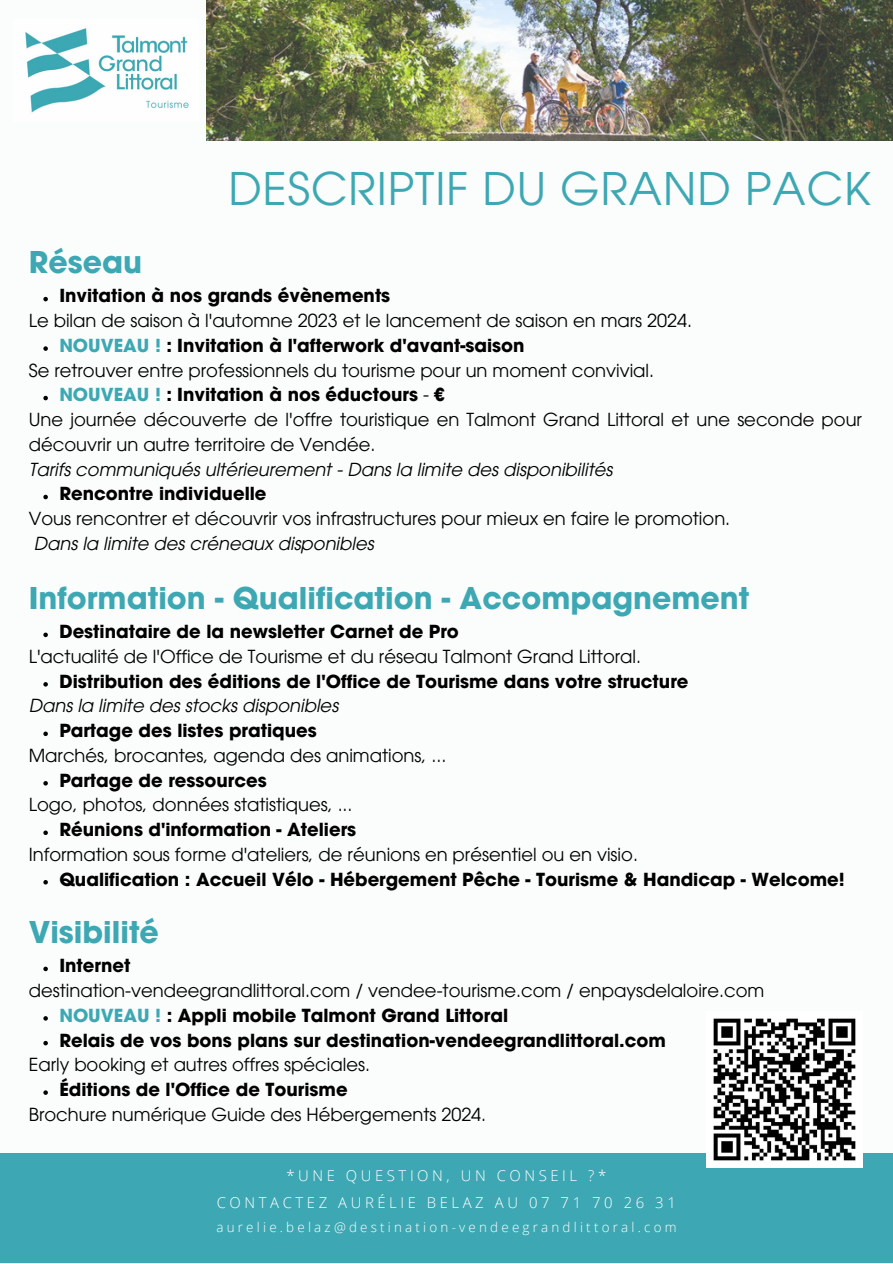
<style>
.page{position:relative;width:893px;height:1264px;background:#fff}
.page>*{position:absolute;margin:0;border:0;box-sizing:border-box;transform-origin:0 0}
.t1{font:45px "ITC Avant Garde Pro";letter-spacing:.02em;color:#3da8b3}
.t2{font:700 30px "ITC Avant Garde Pro";color:#3da8b3}
.t3{font:18px/24.8px "ITC Avant Garde Pro";color:#000}
.t4{font:700 18px "ITC Avant Garde Pro";color:#000}
.t5{font:italic 18px "ITC Avant Garde Pro";color:#000}
.t6{font:300 14.85px "Open Sans";letter-spacing:.24em;color:#fff}
.t7{font:300 13.35px "Open Sans";letter-spacing:.24em;color:#fff}
.s1{color:#3da8b3}
.s2{font-weight:400}
</style>
<div class="page">
<div style="left:0;top:0;width:892px;height:1262px;background:#fafdfc"></div>
<img style="left:206px;top:0;width:686px;height:141px">
<div style="left:0;top:1153px;width:892px;height:109px;background:#3da8b3"></div>
<img style="left:25px;top:28px;width:164px;height:85px">
<img style="left:706px;top:1018px;width:156px;height:148px">
<svg style="left:43px;top:632px;width:5px;height:5px"></svg>
<svg style="left:43px;top:682px;width:5px;height:4px"></svg>
<svg style="left:43px;top:731px;width:5px;height:5px"></svg>
<svg style="left:43px;top:781px;width:5px;height:4px"></svg>
<svg style="left:43px;top:830px;width:5px;height:5px"></svg>
<svg style="left:43px;top:880px;width:5px;height:4px"></svg>
<svg style="left:43px;top:297px;width:5px;height:4px"></svg>
<svg style="left:43px;top:346px;width:5px;height:5px"></svg>
<svg style="left:43px;top:396px;width:5px;height:4px"></svg>
<svg style="left:43px;top:495px;width:5px;height:4px"></svg>
<svg style="left:43px;top:966px;width:5px;height:5px"></svg>
<svg style="left:43px;top:1016px;width:5px;height:4px"></svg>
<svg style="left:43px;top:1040px;width:5px;height:5px"></svg>
<svg style="left:43px;top:1090px;width:5px;height:4px"></svg>
<p class="t1" style="left:228px;top:171px;width:644px">DESCRIPTIF DU GRAND PACK</p>
<p class="t2" style="left:29px;top:251px;width:115px">Réseau</p>
<p class="t3" style="left:29px;top:310px;width:664px">Le bilan de saison à l'automne 2023 et le lancement de saison en mars 2024.</p>
<p class="t3" style="left:29px;top:360px;width:627px">Se retrouver entre professionnels du tourisme pour un moment convivial.</p>
<p class="t3" style="left:29px;top:409px;width:834px">Une journée découverte de l'offre touristique en Talmont Grand Littoral et une seconde pour découvrir un autre territoire de Vendée.</p>
<p class="t5" style="left:29px;top:462px;width:585px">Tarifs communiqués ultérieurement - Dans la limite des disponibilités</p>
<p class="t3" style="left:29px;top:508px;width:703px">Vous rencontrer et découvrir vos infrastructures pour mieux en faire le promotion.</p>
<p class="t5" style="left:34px;top:536px;width:341px">Dans la limite des créneaux disponibles</p>
<p class="t4" style="left:59px;top:289px;width:332px">Invitation à nos grands évènements</p>
<p class="t4" style="left:59px;top:338px;width:466px"><span class="s1">NOUVEAU !</span> : Invitation à l'afterwork d'avant-saison</p>
<p class="t4" style="left:59px;top:388px;width:387px"><span class="s1">NOUVEAU !</span> : Invitation à nos éductours <span class="s2">-</span> €</p>
<p class="t4" style="left:59px;top:487px;width:209px">Rencontre individuelle</p>
<p class="t2" style="left:29px;top:586px;width:722px">Information - Qualification - Accompagnement</p>
<p class="t3" style="left:29px;top:646px;width:613px">L'actualité de l'Office de Tourisme et du réseau Talmont Grand Littoral.</p>
<p class="t5" style="left:29px;top:699px;width:311px">Dans la limite des stocks disponibles</p>
<p class="t3" style="left:29px;top:745px;width:419px">Marchés, brocantes, agenda des animations, ...</p>
<p class="t3" style="left:29px;top:794px;width:325px">Logo, photos, données statistiques, ...</p>
<p class="t3" style="left:29px;top:844px;width:610px">Information sous forme d'ateliers, de réunions en présentiel ou en visio.</p>
<p class="t4" style="left:59px;top:625px;width:401px">Destinataire de la newsletter Carnet de Pro</p>
<p class="t4" style="left:59px;top:674px;width:630px">Distribution des éditions de l'Office de Tourisme dans votre structure</p>
<p class="t4" style="left:59px;top:724px;width:259px">Partage des listes pratiques</p>
<p class="t4" style="left:59px;top:773px;width:209px">Partage de ressources</p>
<p class="t4" style="left:59px;top:822px;width:298px">Réunions d'information - Ateliers</p>
<p class="t4" style="left:59px;top:872px;width:786px">Qualification : Accueil Vélo - Hébergement Pêche - Tourisme &amp; Handicap - Welcome!</p>
<p class="t2" style="left:29px;top:920px;width:132px">Visibilité</p>
<p class="t3" style="left:29px;top:980px;width:737px">destination-vendeegrandlittoral.com / vendee-tourisme.com / enpaysdelaloire.com</p>
<p class="t4" style="left:59px;top:958px;width:72px">Internet</p>
<p class="t4" style="left:59px;top:1008px;width:450px"><span class="s1">NOUVEAU !</span> : Appli mobile Talmont Grand Littoral</p>
<p class="t4" style="left:59px;top:1033px;width:608px">Relais de vos bons plans sur destination-vendeegrandlittoral.com</p>
<p class="t4" style="left:59px;top:1082px;width:290px">Éditions de l'Office de Tourisme</p>
<p class="t3" style="left:29px;top:1054px;width:343px">Early booking et autres offres spéciales.</p>
<p class="t3" style="left:29px;top:1103px;width:459px">Brochure numérique Guide des Hébergements 2024.</p>
<p class="t6" style="left:286px;top:1165px;width:321px">*UNE QUESTION, UN CONSEIL ?*</p>
<p class="t6" style="left:217px;top:1191px;width:460px">CONTACTEZ AURÉLIE BELAZ AU 07 71 70 26 31</p>
<p class="t7" style="left:216px;top:1218px;width:461px">aurelie.belaz@destination-vendeegrandlittoral.com</p>
</div>
